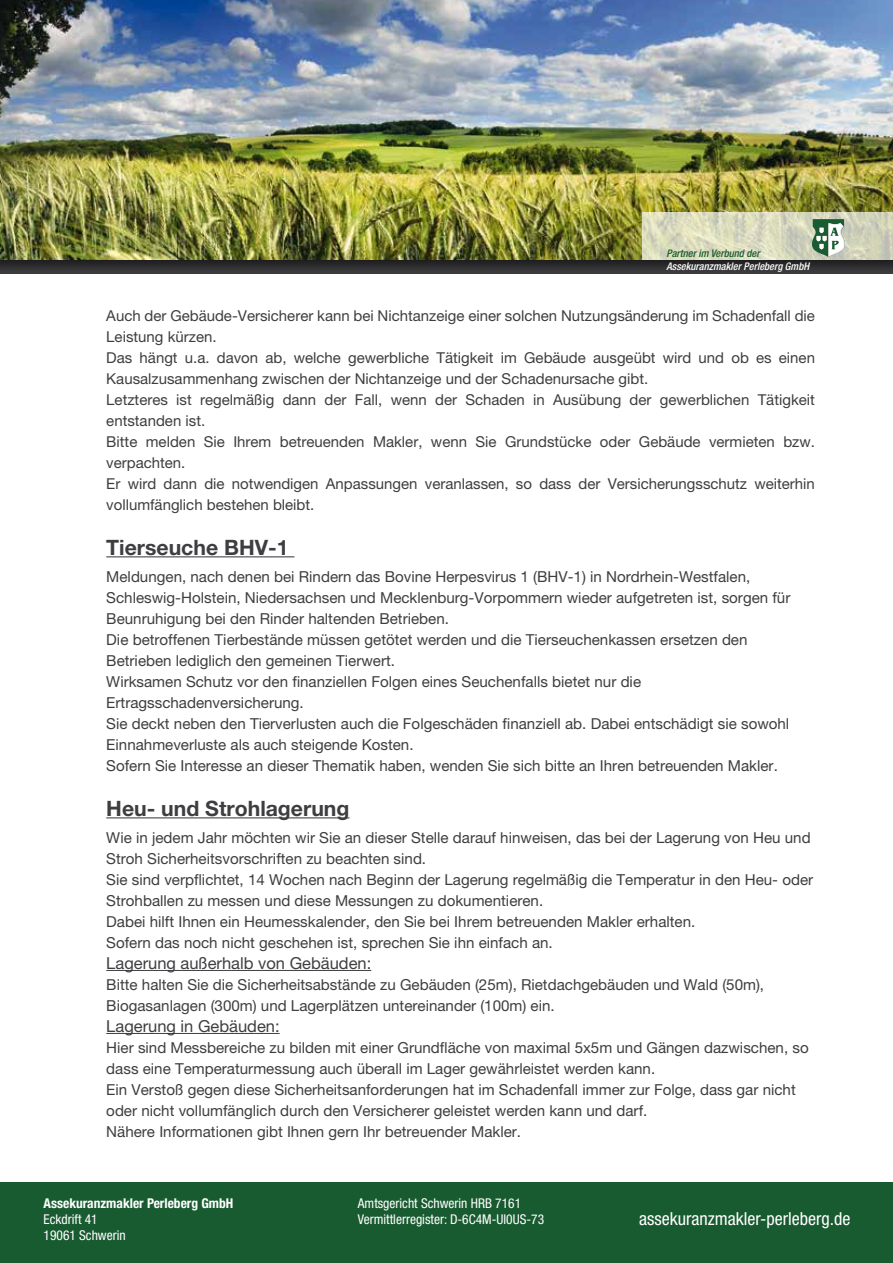
<style>
.page{position:relative;width:893px;height:1263px;background:#fff}
.page>*{position:absolute;margin:0;border:0;box-sizing:border-box;transform-origin:0 0}
.t1{font:700 21.15px "Helvetica Neue LT Pro";color:#3e3d40}
.t2{font:condensed 18px "Helvetica Neue LT Pro";color:#fff}
.t3{font:16.5px "Helvetica Neue LT Pro";color:#3e3d40}
.t4{font:15.15px/21px "Helvetica Neue LT Pro";color:#3e3d40}
.t5{font:15px/21px "Helvetica Neue LT Pro";color:#3e3d40}
.t6{font:condensed 13.5px/16.2px "Helvetica Neue LT Pro";color:#fff}
.t7{font:700 condensed 13.5px "Helvetica Neue LT Pro";color:#fff}
.t8{font:italic 500 condensed 10.5px "Helvetica Neue LT Pro";color:#fff}
.t9{font:italic 500 condensed 10.5px "Helvetica Neue LT Pro";color:#195b31}
</style>
<div class="page">
<div style="left:0;top:0;width:893px;height:274px;background:#000;opacity:.56"></div>
<img style="left:0;top:0;width:893px;height:259px">
<svg style="left:642px;top:213px;width:251px;height:47px"></svg>
<svg style="left:812px;top:217px;width:33px;height:40px"></svg>
<div style="left:0;top:1182px;width:893px;height:81px;background:#195b31"></div>
<hr style="left:106px;top:556px;width:188px;height:1px;background:#3e3d40">
<hr style="left:106px;top:817px;width:243px;height:1px;background:#3e3d40">
<hr style="left:106px;top:970px;width:265px;height:1px;background:#3e3d40">
<hr style="left:106px;top:1033px;width:174px;height:1px;background:#3e3d40">
<p class="t9" style="left:666px;top:247px;width:95px">Partner im Verbund der</p>
<p class="t8" style="left:666px;top:260px;width:144px">Assekuranzmakler Perleberg GmbH</p>
<p class="t5" style="left:106px;top:305px;width:710px">Auch der Gebäude-Versicherer kann bei Nichtanzeige einer solchen Nutzungsänderung im Schadenfall die Leistung kürzen.<br>Das hängt u.a. davon ab, welche gewerbliche Tätigkeit im Gebäude ausgeübt wird und ob es einen Kausalzusammenhang zwischen der Nichtanzeige und der Schadenursache gibt.<br>Letzteres ist regelmäßig dann der Fall, wenn der Schaden in Ausübung der gewerblichen Tätigkeit entstanden ist.<br>Bitte melden Sie Ihrem betreuenden Makler, wenn Sie Grundstücke oder Gebäude vermieten bzw. verpachten.<br>Er wird dann die notwendigen Anpassungen veranlassen, so dass der Versicherungsschutz weiterhin vollumfänglich bestehen bleibt.</p>
<h1 class="t1" style="left:106px;top:534px;width:184px">Tierseuche BHV-1</h1>
<p class="t4" style="left:106px;top:566px;width:686px">Meldungen, nach denen bei Rindern das Bovine Herpesvirus 1 (BHV-1) in Nordrhein-Westfalen, Schleswig-Holstein, Niedersachsen und Mecklenburg-Vorpommern wieder aufgetreten ist, sorgen für Beunruhigung bei den Rinder haltenden Betrieben.<br>Die betroffenen Tierbestände müssen getötet werden und die Tierseuchenkassen ersetzen den Betrieben lediglich den gemeinen Tierwert.<br>Wirksamen Schutz vor den finanziellen Folgen eines Seuchenfalls bietet nur die Ertragsschadenversicherung.<br>Sie deckt neben den Tierverlusten auch die Folgeschäden finanziell ab. Dabei entschädigt sie sowohl Einnahmeverluste als auch steigende Kosten.<br>Sofern Sie Interesse an dieser Thematik haben, wenden Sie sich bitte an Ihren betreuenden Makler.</p>
<h1 class="t1" style="left:106px;top:795px;width:245px">Heu- und Strohlagerung</h1>
<p class="t4" style="left:106px;top:827px;width:708px">Wie in jedem Jahr möchten wir Sie an dieser Stelle darauf hinweisen, das bei der Lagerung von Heu und Stroh Sicherheitsvorschriften zu beachten sind.<br>Sie sind verpflichtet, 14 Wochen nach Beginn der Lagerung regelmäßig die Temperatur in den Heu- oder Strohballen zu messen und diese Messungen zu dokumentieren.<br>Dabei hilft Ihnen ein Heumesskalender, den Sie bei Ihrem betreuenden Makler erhalten.<br>Sofern das noch nicht geschehen ist, sprechen Sie ihn einfach an.</p>
<p class="t3" style="left:106px;top:953px;width:266px">Lagerung außerhalb von Gebäuden:</p>
<p class="t4" style="left:106px;top:974px;width:659px">Bitte halten Sie die Sicherheitsabstände zu Gebäuden (25m), Rietdachgebäuden und Wald (50m),<br>Biogasanlagen (300m) und Lagerplätzen untereinander (100m) ein.</p>
<p class="t3" style="left:106px;top:1016px;width:175px">Lagerung in Gebäuden:</p>
<p class="t4" style="left:106px;top:1037px;width:704px">Hier sind Messbereiche zu bilden mit einer Grundfläche von maximal 5x5m und Gängen dazwischen, so dass eine Temperaturmessung auch überall im Lager gewährleistet werden kann.<br>Ein Verstoß gegen diese Sicherheitsanforderungen hat im Schadenfall immer zur Folge, dass gar nicht oder nicht vollumfänglich durch den Versicherer geleistet werden kann und darf.<br>Nähere Informationen gibt Ihnen gern Ihr betreuender Makler.</p>
<p class="t7" style="left:44px;top:1195px;width:191px">Assekuranzmakler Perleberg GmbH</p>
<p class="t6" style="left:44px;top:1211px;width:84px">Eckdrift 41<br>19061 Schwerin</p>
<p class="t2" style="left:639px;top:1208px;width:213px">assekuranzmakler-perleberg.de</p>
<p class="t6" style="left:358px;top:1195px;width:188px">Amtsgericht Schwerin HRB 7161<br>Vermittlerregister: D-6C4M-UI0US-73</p>
</div>
